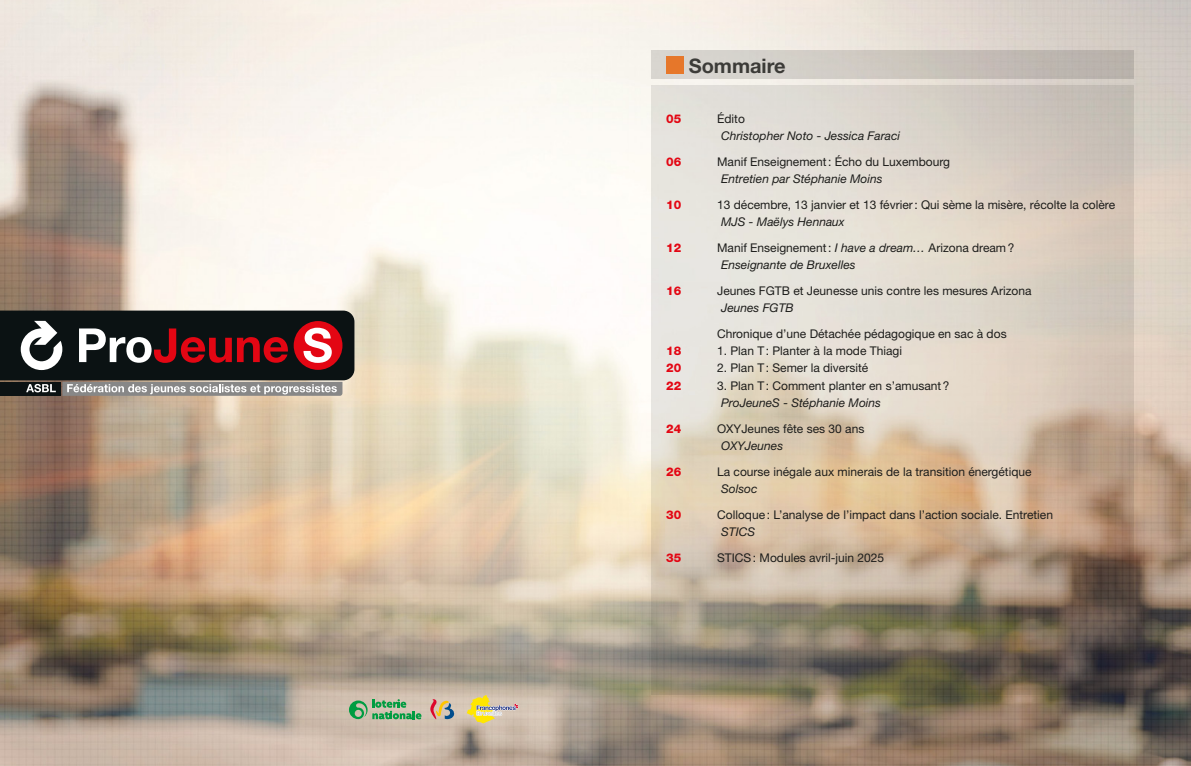
<style>
.page{position:relative;width:1191px;height:766px;background:#fff}
.page>*{position:absolute;margin:0;border:0;box-sizing:border-box;transform-origin:0 0}
.t1{font:700 20px "Helvetica Neue";color:#1d1d1b}
.t2{font:12px "Helvetica Neue";color:#1d1d1b}
.t3{font:italic 12px "Helvetica Neue";color:#1d1d1b}
.t4{font:800 12px "Helvetica Neue";color:#e30613}
.s1{font-style:italic}
</style>
<div class="page">
<img style="left:0;top:0;width:1191px;height:765px">
<svg style="left:652px;top:85px;width:482px;height:609px;background:#c8bcac"></svg>
<svg style="left:0;top:310px;width:354px;height:85px;background:#513e3f"></svg>
<svg style="left:430px;top:698px;width:25px;height:21px"></svg>
<svg style="left:467px;top:694px;width:51px;height:29px"></svg>
<svg style="left:349px;top:699px;width:72px;height:20px"></svg>
<div style="left:652px;top:50px;width:482px;height:29px;background:linear-gradient(to right,#dddad4,#b9b0a9)"></div>
<div style="left:666px;top:56px;width:17px;height:17px;background:#e6772a"></div>
<h1 class="t1" style="left:688px;top:53px;width:98px">Sommaire</h1>
<p class="t4" style="left:666px;top:111px;width:17px">05</p>
<p class="t2" style="left:717px;top:111px;width:29px">Édito</p>
<p class="t3" style="left:721px;top:129px;width:180px">Christopher Noto - Jessica Faraci</p>
<p class="t4" style="left:666px;top:154px;width:17px">06</p>
<p class="t2" style="left:717px;top:154px;width:234px">Manif Enseignement: Écho du Luxembourg</p>
<p class="t3" style="left:721px;top:172px;width:163px">Entretien par Stéphanie Moins</p>
<p class="t4" style="left:666px;top:197px;width:17px">10</p>
<p class="t2" style="left:717px;top:197px;width:399px">13 décembre, 13 janvier et 13 février: Qui sème la misère, récolte la colère</p>
<p class="t3" style="left:721px;top:215px;width:125px">MJS - Maëlys Hennaux</p>
<p class="t4" style="left:666px;top:240px;width:17px">12</p>
<p class="t2" style="left:717px;top:240px;width:299px">Manif Enseignement: <span class="s1">I have a dream…</span> Arizona dream?</p>
<p class="t3" style="left:721px;top:257px;width:136px">Enseignante de Bruxelles</p>
<p class="t4" style="left:666px;top:283px;width:17px">16</p>
<p class="t2" style="left:717px;top:283px;width:316px">Jeunes FGTB et Jeunesse unis contre les mesures Arizona</p>
<p class="t3" style="left:721px;top:300px;width:74px">Jeunes FGTB</p>
<p class="t2" style="left:717px;top:326px;width:291px">Chronique d’une Détachée pédagogique en sac à dos</p>
<p class="t4" style="left:666px;top:344px;width:17px">18</p>
<p class="t2" style="left:717px;top:343px;width:186px">1. Plan T: Planter à la mode Thiagi</p>
<p class="t4" style="left:666px;top:361px;width:17px">20</p>
<p class="t2" style="left:717px;top:361px;width:153px">2. Plan T: Semer la diversité</p>
<p class="t4" style="left:666px;top:378px;width:17px">22</p>
<p class="t2" style="left:717px;top:378px;width:234px">3. Plan T: Comment planter en s’amusant?</p>
<p class="t3" style="left:721px;top:395px;width:161px">ProJeuneS - Stéphanie Moins</p>
<p class="t4" style="left:666px;top:421px;width:17px">24</p>
<p class="t2" style="left:717px;top:421px;width:149px">OXYJeunes fête ses 30 ans</p>
<p class="t3" style="left:721px;top:438px;width:64px">OXYJeunes</p>
<p class="t4" style="left:666px;top:464px;width:17px">26</p>
<p class="t2" style="left:717px;top:464px;width:316px">La course inégale aux minerais de la transition énergétique</p>
<p class="t3" style="left:721px;top:481px;width:38px">Solsoc</p>
<p class="t4" style="left:666px;top:507px;width:17px">30</p>
<p class="t2" style="left:717px;top:507px;width:337px">Colloque: L’analyse de l’impact dans l’action sociale. Entretien</p>
<p class="t3" style="left:721px;top:524px;width:36px">STICS</p>
<p class="t4" style="left:666px;top:550px;width:17px">35</p>
<p class="t2" style="left:717px;top:550px;width:169px">STICS: Modules avril-juin 2025</p>
</div>
